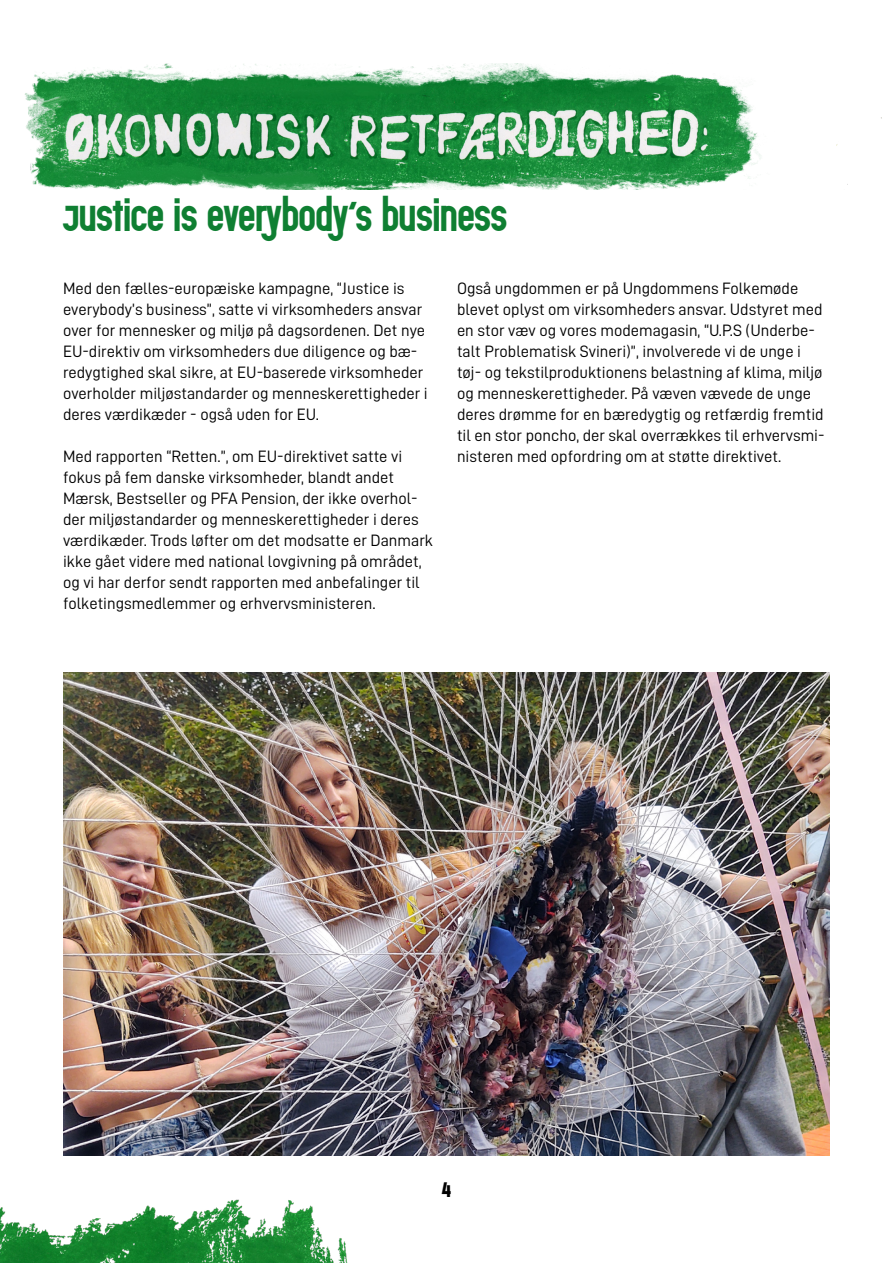
<style>
.page{position:relative;width:893px;height:1263px;background:#fff}
.page>*{position:absolute;margin:0;border:0;box-sizing:border-box;transform-origin:0 0}
.t1{font:700 36px "Normal";color:#0f7f32}
.t2{font:700 21px "Normal";color:#000}
.t3{font:16.5px/21px "D DIN";color:#000}
</style>
<div class="page">
<img style="left:63px;top:672px;width:767px;height:483px">
<img style="left:25px;top:63px;width:736px;height:126px">
<img style="left:0;top:1199px;width:348px;height:64px">
<h1 class="t1" style="left:63px;top:196px;width:446px">Justice is everybody’s business</h1>
<p class="t3" style="left:63px;top:278px;width:366px">Med den fælles-europæiske kampagne, “Justice is everybody’s business”, satte vi virksomheders ansvar over for mennesker og miljø på dagsordenen. Det nye EU-direktiv om virksomheders due diligence og bæ&shy;redygtighed skal sikre, at EU-baserede virksomheder overholder miljøstandarder og menneskerettigheder i deres værdikæder - også uden for EU.</p>
<p class="t3" style="left:63px;top:446px;width:372px">Med rapporten “Retten.”, om EU-direktivet satte vi fokus på fem danske virksomheder, blandt andet Mærsk, Bestseller og PFA Pension, der ikke overhol&shy;der miljøstandarder og menneskerettigheder i deres værdikæder. Trods løfter om det modsatte er Danmark ikke gået videre med national lovgivning på området, og vi har derfor sendt rapporten med anbefalinger til folketingsmedlemmer og erhvervsministeren.</p>
<p class="t3" style="left:457px;top:278px;width:369px">Også ungdommen er på Ungdommens Folkemøde blevet oplyst om virksomheders ansvar. Udstyret med en stor væv og vores modemagasin, “U.P.S (Underbe&shy;talt Problematisk Svineri)”, involverede vi de unge i tøj- og tekstilproduktionens belastning af klima, miljø og menneskerettigheder. På væven vævede de unge deres drømme for en bæredygtig og retfærdig fremtid til en stor poncho, der skal overrækkes til erhvervsmi&shy;nisteren med opfordring om at støtte direktivet.</p>
<p class="t2" style="left:441px;top:1176px;width:11px">4</p>
</div>
